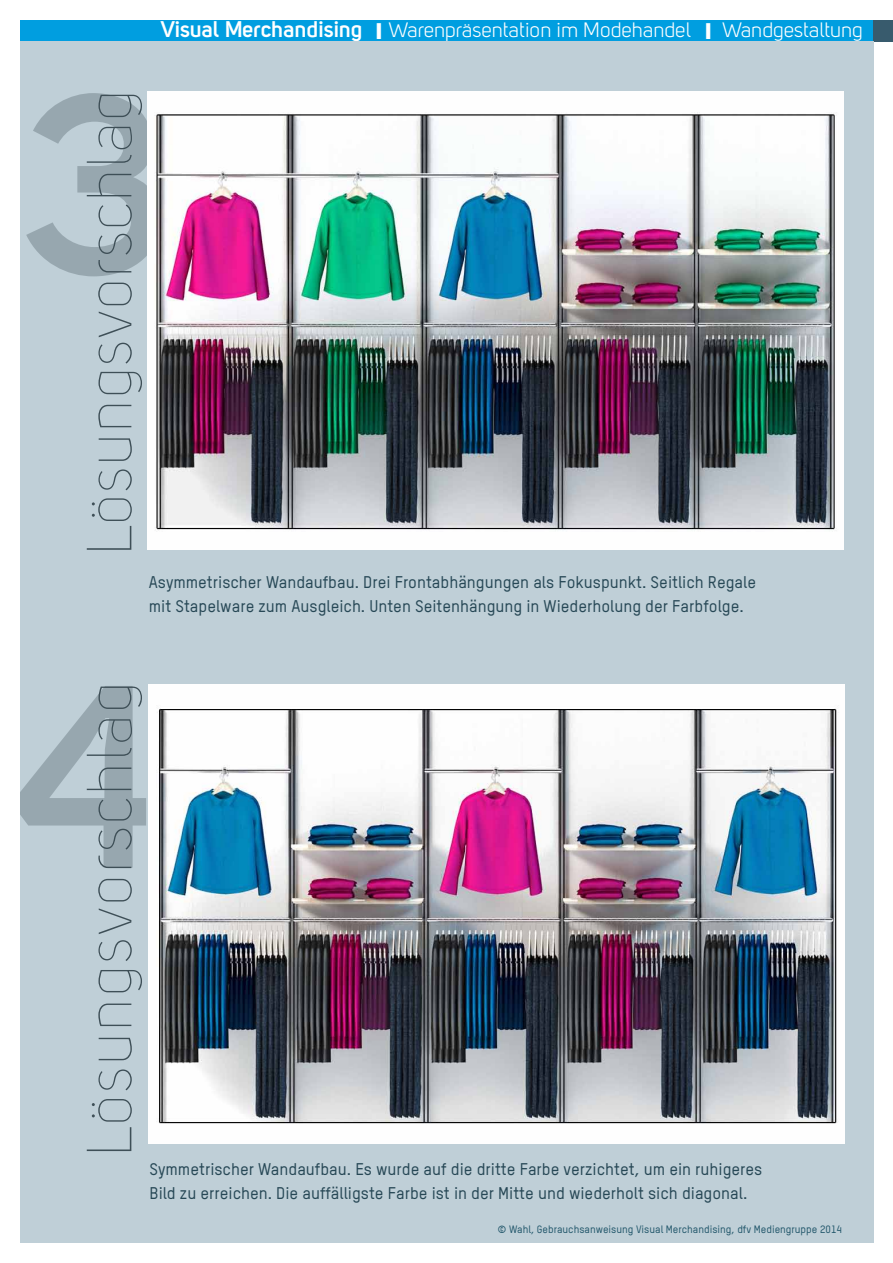
<style>
.page{position:relative;width:893px;height:1263px;background:#fff}
.page>*{position:absolute;margin:0;border:0;box-sizing:border-box;transform-origin:0 0}
.t1{font:700 259.65px "Uni Sans Semi";color:#3e4f57}
.t2{font:63px "Uni Sans Thin";letter-spacing:.01em;color:#3e4f57}
.t3{font:20.55px "Uni Sans Book";color:#fff}
.t4{font:500 16.5px/24px "TSTAR";color:#274856}
.t5{font:500 10.5px "TSTAR";color:#22576b}
.s1{font-family:"Uni Sans Semi";font-weight:700;font-size:22.35px}
.s2{font-family:"Uni Sans Heavy";font-size:22.35px}
</style>
<div class="page">
<div style="left:873px;top:20px;width:20px;height:21px;background:#385b6d"></div>
<div style="left:20px;top:20px;width:853px;height:21px;background:#009ee0"></div>
<div style="left:20px;top:41px;width:853px;height:1202px;background:#bfcfd7"></div>
<img style="left:148px;top:91px;width:695px;height:459px">
<img style="left:149px;top:685px;width:696px;height:458px">
<p class="t3" style="left:161px;top:18px;width:703px"><span class="s1">Visual Merchandising</span> <span class="s2">I</span> Warenpräsentation im Modehandel <span class="s2">I</span> Wandgestaltung</p>
<h1 class="t1" style="left:23px;top:27px;width:157px">3</h1>
<h2 class="t2" style="left:75px;top:556px;width:467px;rotate:-90deg">Lösungsvorschlag</h2>
<p class="t4" style="left:149px;top:570px;width:609px">Asymmetrischer Wandaufbau. Drei Frontabhängungen als Fokuspunkt. Seitlich Regale mit Stapelware zum Ausgleich. Unten Seitenhängung in Wiederholung der Farbfolge.</p>
<h1 class="t1" style="left:11px;top:621px;width:145px">4</h1>
<h2 class="t2" style="left:75px;top:1157px;width:477px;rotate:-90deg">Lösungsvorschlag</h2>
<p class="t4" style="left:150px;top:1157px;width:614px">Symmetrischer Wandaufbau. Es wurde auf die dritte Farbe verzichtet, um ein ruhigeres<br>Bild zu erreichen. Die auffälligste Farbe ist in der Mitte und wiederholt sich diagonal.</p>
<p class="t5" style="left:497px;top:1223px;width:346px">© Wahl, Gebrauchsanweisung Visual Merchandising, dfv Mediengruppe 2014</p>
</div>
